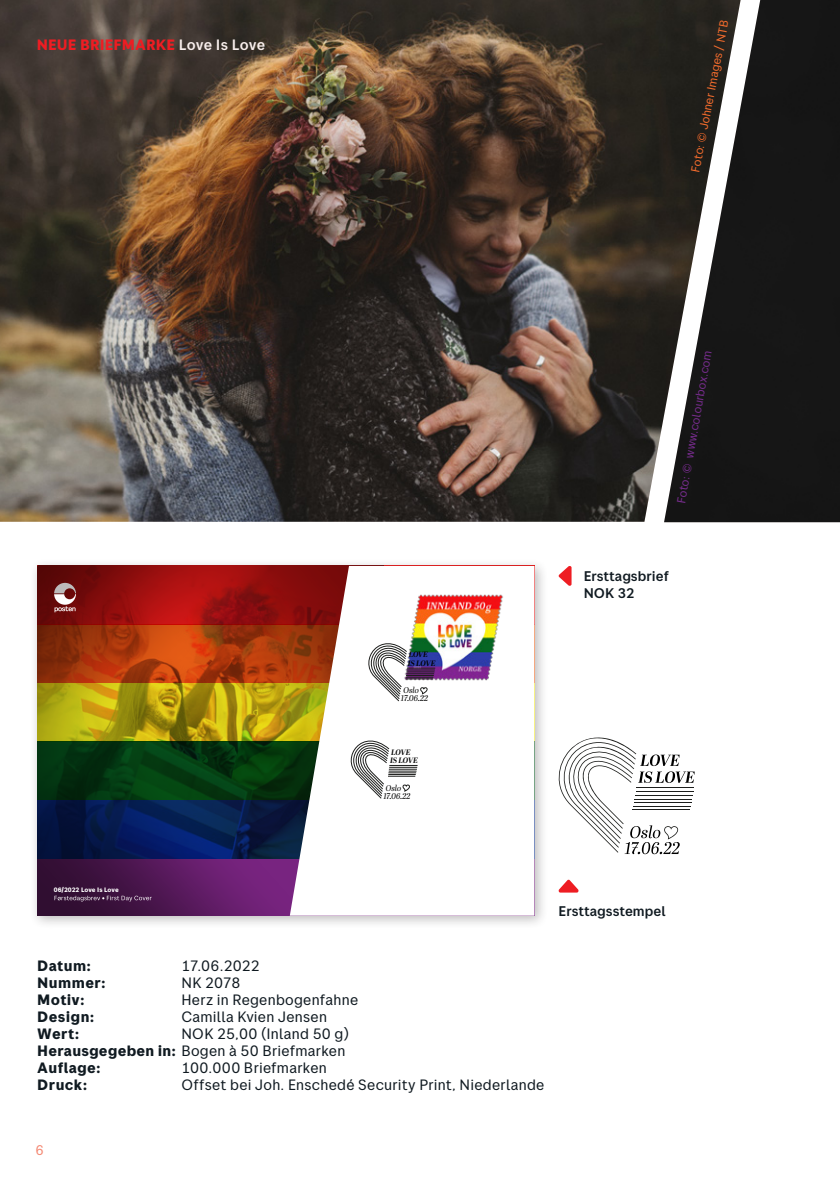
<style>
.page{position:relative;width:840px;height:1191px;background:#fff}
.page>*{position:absolute;margin:0;border:0;box-sizing:border-box;transform-origin:0 0}
.Tekniske_opplysninge{font:15px "Posten Sans";letter-spacing:.015em;color:#101a21}
.Tekniske_opplysninge-2{font:700 15px "Posten Sans";letter-spacing:.02em;color:#101a21}
.kapitteltittel_hvit{font:700 15px "Posten Sans";color:#ee1d23}
.Produkter{font:500 14px "Posten Sans";color:#101a21}
.t1{font:14px "Posten Sans";color:#f48873}
.Fotokred_hvit{font:12px "Posten Sans";color:#762c8c}
.Fotokred_hvit-2{font:12px "Posten Sans";color:#f36c2d}
.t2{font:italic 8.4px "Abril Display";letter-spacing:-.01em;color:#010000}
.t3{font:italic 700 7.8px/8.2px "Abril Display";letter-spacing:-.005em;color:#010000}
.t4{font:700 6.4px "Posten Sans";color:#fff}
.s1{font-weight:500;color:#f9efed}
.s2{font-weight:700}
</style>
<div class="page">
<svg style="left:558px;top:566px;width:13px;height:20px"></svg>
<svg style="left:558px;top:879px;width:20px;height:13px"></svg>
<img style="left:0;top:0;width:663px;height:522px">
<img style="left:663px;top:0;width:176px;height:522px">
<div style="left:29px;top:558px;width:519px;height:371px;background:#231f20;opacity:.3"></div>
<svg style="left:37px;top:858px;width:252px;height:57px;background:#521857"></svg>
<svg style="left:37px;top:566px;width:252px;height:58px;background:#930e0e"></svg>
<svg style="left:37px;top:624px;width:252px;height:59px;background:#a9390c"></svg>
<svg style="left:37px;top:683px;width:252px;height:58px;background:#b29f11"></svg>
<svg style="left:37px;top:741px;width:252px;height:59px;background:#033810"></svg>
<svg style="left:37px;top:800px;width:252px;height:58px;background:#051b4f"></svg>
<svg style="left:289px;top:566px;width:245px;height:349px"></svg>
<svg style="left:50px;top:581px;width:34px;height:38px"></svg>
<svg style="left:54px;top:895px;width:98px;height:6px"></svg>
<img style="left:399px;top:590px;width:108px;height:94px">
<svg style="left:357px;top:629px;width:78px;height:72px"></svg>
<svg style="left:340px;top:726px;width:77px;height:73px"></svg>
<svg style="left:558px;top:737px;width:136px;height:117px"></svg>
<p class="kapitteltittel_hvit" style="left:37px;top:35px;width:229px">NEUE BRIEFMARKE <span class="s1">Love Is Love</span></p>
<p class="Fotokred_hvit-2" style="left:687px;top:170px;width:156px;rotate:-79deg">Foto: © Johner Images / NTB</p>
<p class="t3" style="left:407px;top:651px;width:29px">LOVE<br>IS LOVE</p>
<p class="t2" style="left:403px;top:684px;width:17px">Oslo</p>
<p class="t2" style="left:401px;top:692px;width:29px">17.06.22</p>
<p class="t3" style="left:390px;top:748px;width:29px">LOVE<br>IS LOVE</p>
<p class="t2" style="left:385px;top:782px;width:17px">Oslo</p>
<p class="t2" style="left:383px;top:789px;width:29px">17.06.22</p>
<p class="Fotokred_hvit" style="left:673px;top:502px;width:156px;rotate:-80deg">Foto: © www.colourbox.com</p>
<p class="Produkter" style="left:583px;top:568px;width:87px">Ersttagsbrief</p>
<p class="Produkter" style="left:583px;top:585px;width:52px">NOK 32</p>
<p class="t4" style="left:54px;top:886px;width:66px">06/2022 Love Is Love</p>
<p class="Produkter" style="left:558px;top:902px;width:108px">Ersttagsstempel</p>
<p class="Tekniske_opplysninge-2" style="left:37px;top:956px;width:55px">Datum:</p>
<p class="Tekniske_opplysninge" style="left:181px;top:956px;width:80px">17.06.2022</p>
<p class="Tekniske_opplysninge-2" style="left:37px;top:973px;width:70px">Nummer:</p>
<p class="Tekniske_opplysninge" style="left:181px;top:973px;width:61px">NK 2078</p>
<p class="Tekniske_opplysninge-2" style="left:37px;top:990px;width:49px">Motiv:</p>
<p class="Tekniske_opplysninge" style="left:181px;top:990px;width:178px">Herz in Regenbogenfahne</p>
<p class="Tekniske_opplysninge-2" style="left:37px;top:1007px;width:59px">Design:</p>
<p class="Tekniske_opplysninge" style="left:181px;top:1007px;width:147px">Camilla Kvien Jensen</p>
<p class="Tekniske_opplysninge-2" style="left:37px;top:1024px;width:44px">Wert:</p>
<p class="Tekniske_opplysninge" style="left:181px;top:1024px;width:169px">NOK 25,00 (Inland 50 g)</p>
<p class="Tekniske_opplysninge" style="left:37px;top:1041px;width:309px"><span class="s2">Herausgegeben in:</span> Bogen à 50 Briefmarken</p>
<p class="Tekniske_opplysninge-2" style="left:37px;top:1058px;width:65px">Auflage:</p>
<p class="Tekniske_opplysninge" style="left:181px;top:1058px;width:147px">100.000 Briefmarken</p>
<p class="Tekniske_opplysninge-2" style="left:37px;top:1075px;width:52px">Druck:</p>
<p class="Tekniske_opplysninge" style="left:181px;top:1075px;width:364px">Offset bei Joh. Enschedé Security Print, Niederlande</p>
<p class="t1" style="left:36px;top:1142px;width:10px">6</p>
</div>
